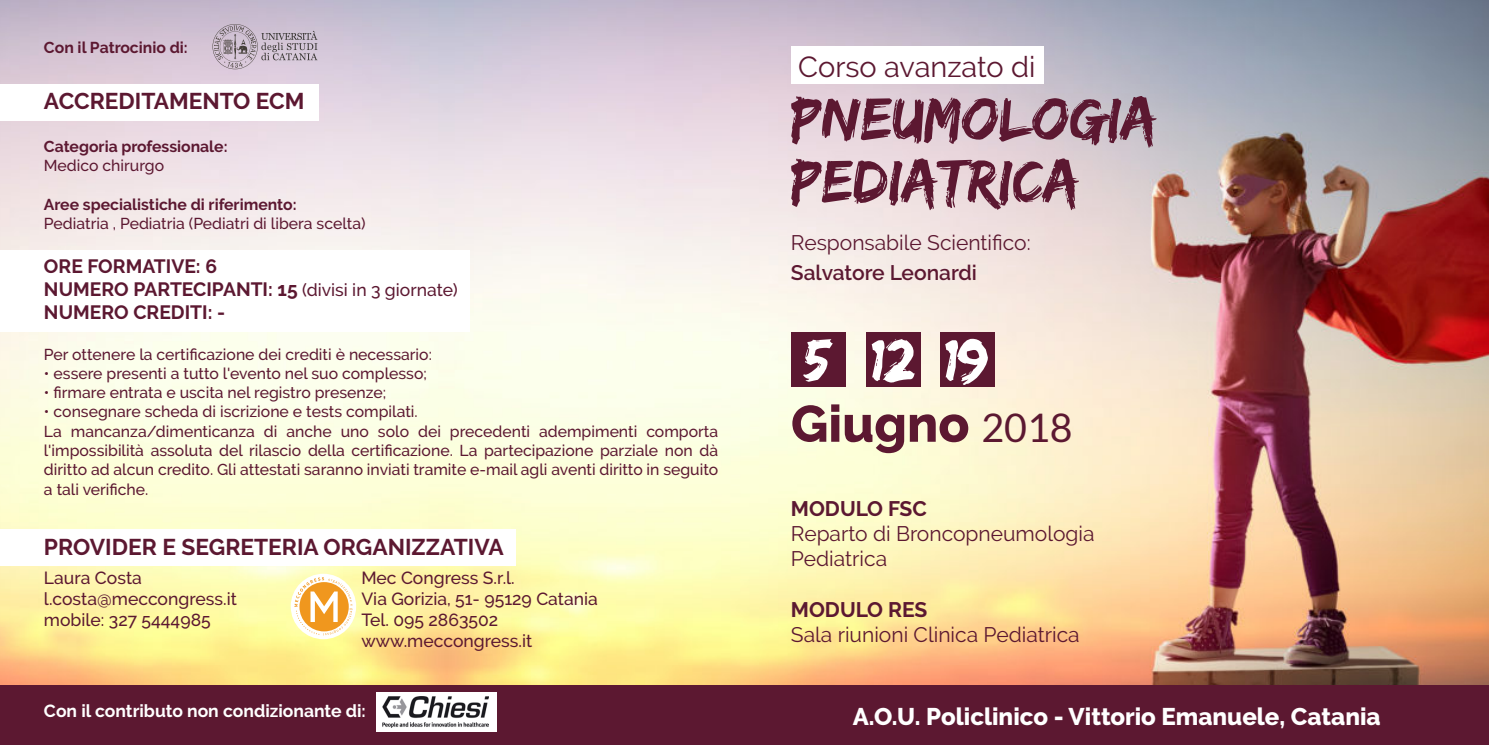
<style>
.page{position:relative;width:1489px;height:745px;background:#fff}
.page>*{position:absolute;margin:0;border:0;box-sizing:border-box;transform-origin:0 0}
.t1{font:62.3px/62.3px "Edo SZ";color:#5c1831}
.t2{font:61.07px "Edo SZ";color:#fff}
.t3{font:800 51.1px "Raleway";color:#5c1831}
.t4{font:28.88px "Raleway";color:#5c1831}
.t5{font:800 24.15px "Raleway";color:#fff}
.t6{font:700 22.75px "Raleway";color:#5c1831}
.t7{font:21px/25.2px "Raleway";color:#5c1831}
.t8{font:700 21px "Raleway";color:#5c1831}
.t9{font:600 21px "Raleway";color:#5c1831}
.t10{font:700 19.25px/23.1px "Raleway";color:#5c1831}
.t11{font:500 17.5px/21px "Raleway";color:#5c1831}
.t12{font:700 17.5px "Raleway";color:#fff}
.t13{font:500 15.75px/19.2px "Raleway";color:#5c1831}
.t14{font:700 15.75px "Raleway";color:#5c1831}
.s1{font-weight:500;font-size:17.5px}
.s2{font-family:"Lato";font-weight:400;font-size:39.38px}
</style>
<div class="page">
<img style="left:447px;top:0;width:1041px;height:684px">
<div style="left:0;top:684px;width:1488px;height:60px;background:#5c1831"></div>
<div style="left:791px;top:47px;width:252px;height:37px;background:#fff"></div>
<div style="left:0;top:528px;width:515px;height:37px;background:#fff"></div>
<div style="left:0;top:250px;width:470px;height:82px;background:#fff"></div>
<div style="left:791px;top:332px;width:54px;height:54px;background:#5c1831"></div>
<div style="left:866px;top:332px;width:54px;height:54px;background:#5c1831"></div>
<div style="left:940px;top:332px;width:54px;height:54px;background:#5c1831"></div>
<svg style="left:294px;top:576px;width:58px;height:59px"></svg>
<div style="left:375px;top:692px;width:121px;height:39px;background:#fff"></div>
<img style="left:382px;top:696px;width:106px;height:31px">
<svg style="left:212px;top:24px;width:105px;height:45px;background:#bcafbd"></svg>
<p class="t14" style="left:44px;top:38px;width:145px">Con il Patrocinio di:</p>
<h3 class="t6" style="left:44px;top:88px;width:262px">ACCREDITAMENTO ECM</h3>
<p class="t14" style="left:44px;top:137px;width:185px">Categoria professionale:</p>
<p class="t13" style="left:44px;top:156px;width:122px">Medico chirurgo</p>
<p class="t14" style="left:44px;top:195px;width:254px">Aree specialistiche di riferimento:</p>
<p class="t13" style="left:44px;top:213px;width:323px">Pediatria , Pediatria (Pediatri di libera scelta)</p>
<p class="t10" style="left:44px;top:255px;width:415px">ORE FORMATIVE: 6<br>NUMERO PARTECIPANTI: 15 <span class="s1">(divisi in 3 giornate)<br></span>NUMERO CREDITI: -</p>
<p class="t13" style="left:44px;top:344px;width:389px">Per ottenere la certificazione dei crediti è necessario:</p>
<p class="t13" style="left:44px;top:363px;width:384px">• essere presenti a tutto l'evento nel suo complesso;</p>
<p class="t13" style="left:44px;top:383px;width:344px">• firmare entrata e uscita nel registro presenze;</p>
<p class="t13" style="left:44px;top:402px;width:675px">• consegnare scheda di iscrizione e tests compilati.<br>La mancanza/dimenticanza di anche uno solo dei precedenti adempimenti comporta l'impossibilità assoluta del rilascio della certificazione. La partecipazione parziale non dà diritto ad alcun credito. Gli attestati saranno inviati tramite e-mail agli aventi diritto in seguito a tali verifiche.</p>
<h3 class="t6" style="left:44px;top:533px;width:461px">PROVIDER E SEGRETERIA ORGANIZZATIVA</h3>
<p class="t11" style="left:44px;top:566px;width:194px">Laura Costa l.costa@meccongress.it mobile: 327 5444985</p>
<p class="t11" style="left:361px;top:566px;width:238px">Mec Congress S.r.l.<br>Via Gorizia, 51- 95129 Catania<br>Tel. 095 2863502 www.meccongress.it</p>
<p class="t12" style="left:44px;top:700px;width:323px">Con il contributo non condizionante di:</p>
<h3 class="t4" style="left:798px;top:50px;width:239px">Corso avanzato di</h3>
<h1 class="t1" style="left:791px;top:86px;width:368px">PNEUMOLOGIA<br>PEDIATRICA</h1>
<h3 class="t7" style="left:791px;top:230px;width:241px">Responsabile Scientifico:</h3>
<h3 class="t9" style="left:791px;top:261px;width:187px">Salvatore Leonardi</h3>
<h2 class="t2" style="left:803px;top:323px;width:187px">5 12 19</h2>
<h3 class="t3" style="left:791px;top:394px;width:283px">Giugno <span class="s2">2018</span></h3>
<h3 class="t8" style="left:791px;top:496px;width:137px">MODULO FSC</h3>
<h3 class="t7" style="left:791px;top:520px;width:305px">Reparto di Broncopneumologia<br>Pediatrica</h3>
<h3 class="t8" style="left:791px;top:597px;width:138px">MODULO RES</h3>
<h3 class="t7" style="left:791px;top:621px;width:290px">Sala riunioni Clinica Pediatrica</h3>
<h3 class="t5" style="left:852px;top:702px;width:529px">A.O.U. Policlinico - Vittorio Emanuele, Catania</h3>
</div>
